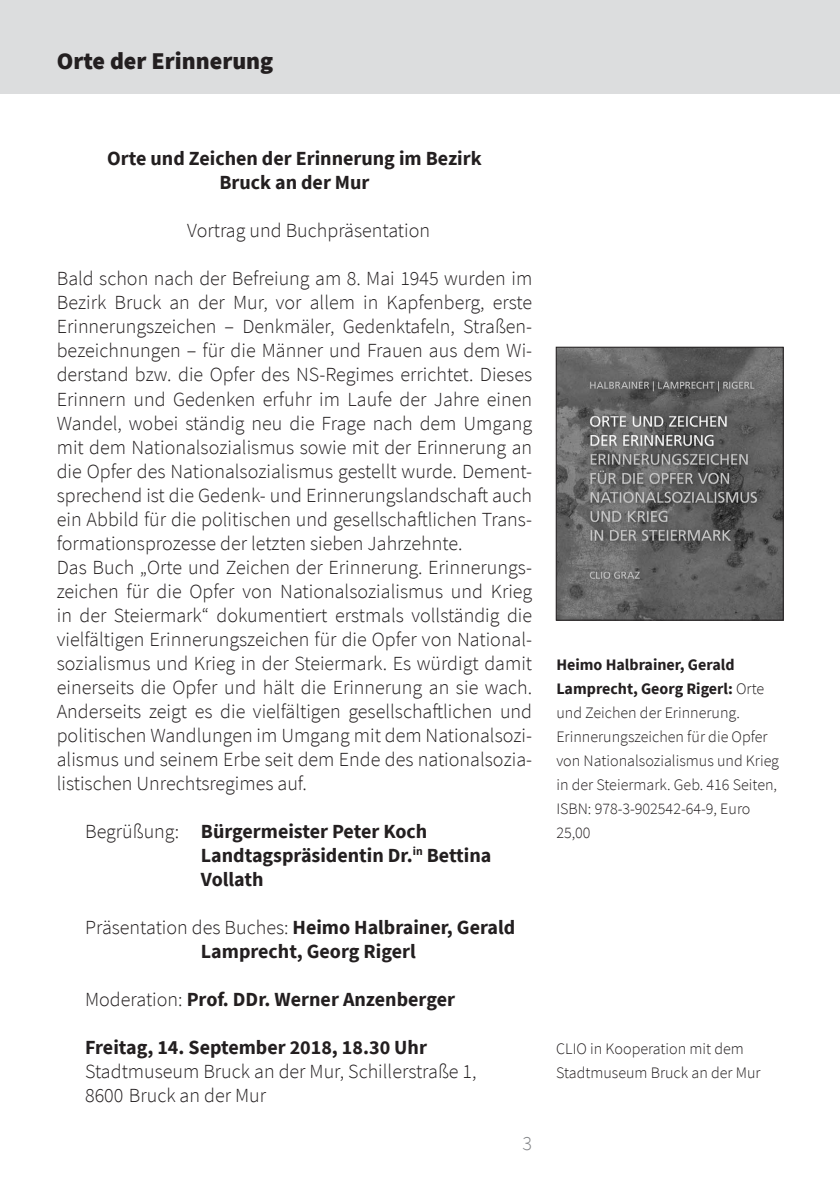
<style>
.page{position:relative;width:840px;height:1191px;background:#fff}
.page>*{position:absolute;margin:0;border:0;box-sizing:border-box;transform-origin:0 0}
.t1{font:900 24px "Source Sans Pro";color:#231f20}
.t2{font:300 20px/24px "Source Sans Pro";color:#231f20}
.t3{font:700 20px/24px "Source Sans Pro";color:#231f20}
.t4{font:300 20px "Source Sans Pro";color:#808285}
.t5{font:300 16px/24px "Source Sans Pro";color:#231f20}
.s1{font-weight:300}
.s2{font-weight:700}
</style>
<div class="page">
<div style="left:0;top:0;width:839px;height:93px;background:#dcddde"></div>
<img style="left:557px;top:349px;width:224px;height:269px">
<div style="left:555px;top:347px;width:228px;height:273px;border:1px solid #231f20"></div>
<p class="t1" style="left:57px;top:45px;width:218px">Orte der Erinnerung</p>
<p class="t3" style="left:107px;top:146px;width:376px;text-align:center">Orte und Zeichen der Erinnerung im Bezirk<br>Bruck an der Mur</p>
<p class="t2" style="left:187px;top:219px;width:244px">Vortrag und Buchpräsentation</p>
<p class="t2" style="left:57px;top:267px;width:476px">Bald schon nach der Befreiung am 8. Mai 1945 wurden im Bezirk Bruck an der Mur, vor allem in Kapfenberg, erste Erinnerungszeichen – Denkmäler, Gedenktafeln, Straßen&shy;bezeichnungen – für die Männer und Frauen aus dem Wi&shy;derstand bzw. die Opfer des NS-Regimes errichtet. Dieses Erinnern und Gedenken erfuhr im Laufe der Jahre einen Wandel, wobei ständig neu die Frage nach dem Umgang mit dem Nationalsozialismus sowie mit der Erinnerung an die Opfer des Nationalsozialismus gestellt wurde. Dement&shy;sprechend ist die Gedenk- und Erinnerungslandschaft auch ein Abbild für die politischen und gesellschaftlichen Trans&shy;formationsprozesse der letzten sieben Jahrzehnte.<br>Das Buch „Orte und Zeichen der Erinnerung. Erinnerungs&shy;zeichen für die Opfer von Nationalsozialismus und Krieg in der Steiermark“ dokumentiert erstmals vollständig die vielfältigen Erinnerungszeichen für die Opfer von National&shy;sozialismus und Krieg in der Steiermark. Es würdigt damit einerseits die Opfer und hält die Erinnerung an sie wach.<br>Anderseits zeigt es die vielfältigen gesellschaftlichen und politischen Wandlungen im Umgang mit dem Nationalsozi&shy;alismus und seinem Erbe seit dem Ende des nationalsozia&shy;listischen Unrechtsregimes auf.</p>
<p class="t3" style="left:201px;top:818px;width:292px;text-indent:-116px"><span class="s1">Begrüßung:</span> Bürgermeister Peter Koch<br>Landtagspräsidentin Dr.<sup>in</sup> Bettina<br>Vollath</p>
<p class="t3" style="left:201px;top:914px;width:315px;text-indent:-116px"><span class="s1">Präsentation des Buches:</span> Heimo Halbrainer, Gerald<br>Lamprecht, Georg Rigerl</p>
<p class="t3" style="left:85px;top:986px;width:371px"><span class="s1">Moderation:</span> Prof. DDr. Werner Anzenberger</p>
<p class="t3" style="left:85px;top:1034px;width:343px">Freitag, 14. September 2018, 18.30 Uhr</p>
<p class="t2" style="left:85px;top:1059px;width:393px">Stadtmuseum Bruck an der Mur, Schillerstraße 1,<br>8600 Bruck an der Mur</p>
<p class="t4" style="left:522px;top:1130px;width:11px">3</p>
<p class="t5" style="left:556px;top:652px;width:224px"><span class="s2">Heimo Halbrainer, Gerald<br>Lamprecht, Georg Rigerl:</span> Orte und Zeichen der Erinnerung.<br>Erinnerungszeichen für die Opfer von Nationalsozialismus und Krieg in der Steiermark. Geb. 416 Seiten,<br>ISBN: 978-3-902542-64-9, Euro<br>25,00</p>
<p class="t5" style="left:556px;top:1036px;width:206px">CLIO in Kooperation mit dem<br>Stadtmuseum Bruck an der Mur</p>
</div>
